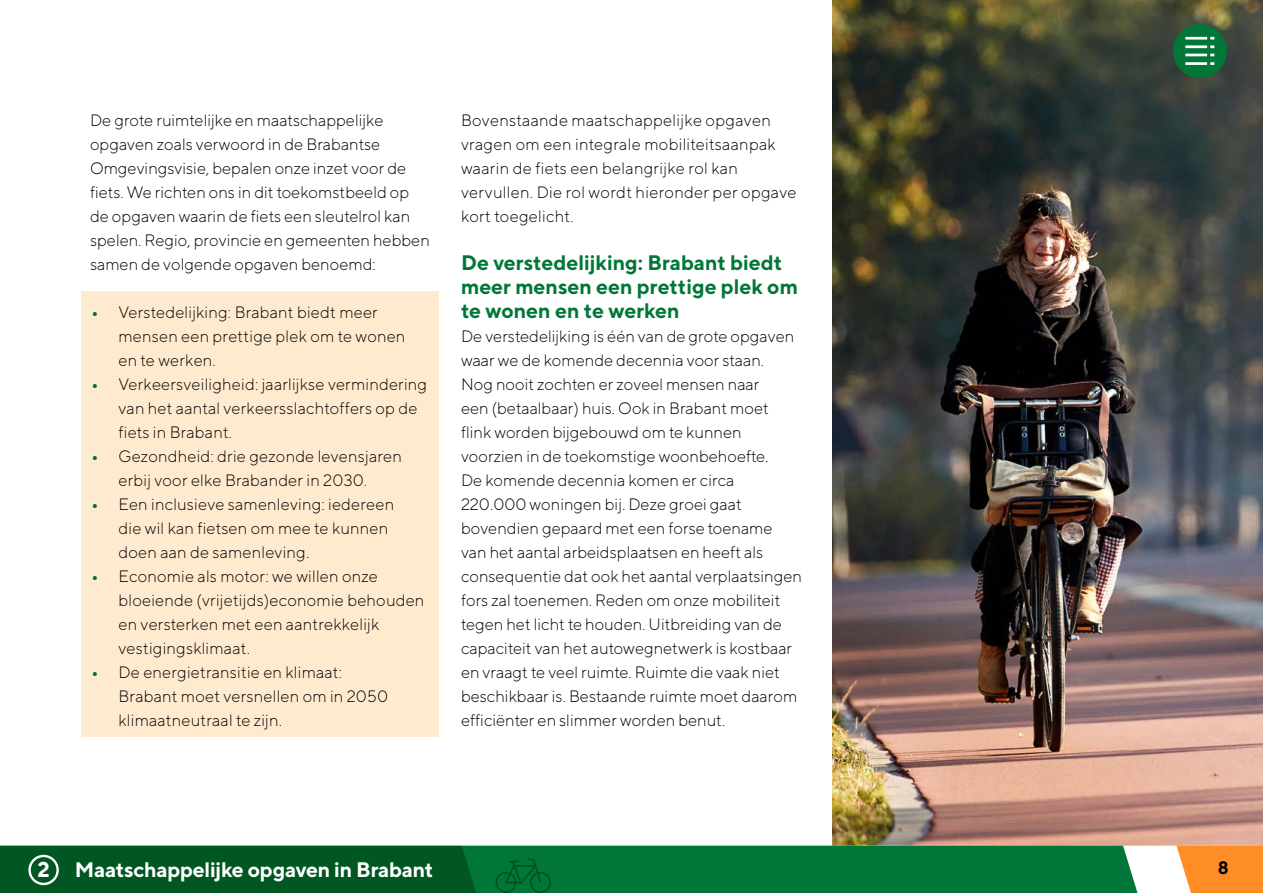
<style>
.page{position:relative;width:1263px;height:893px;background:#fff}
.page>*{position:absolute;margin:0;border:0;box-sizing:border-box;transform-origin:0 0}
.Subkop_H2{font:700 21px/24px "TT Norms";color:#007739}
.t1{font:700 21px "TT Norms";letter-spacing:-.015em;color:#fff}
.t2{font:700 18px "TT Norms";color:#000}
.t3{font:300 16.5px/24px "TT Norms";color:#000}
.s1{font-weight:700;color:#007739}
.s2{font-size:21.3px}
</style>
<div class="page">
<img style="left:832px;top:0;width:431px;height:846px">
<div style="left:81px;top:291px;width:357px;height:446px;background:#feebcf"></div>
<div style="left:476px;top:846px;width:661px;height:47px;background:#007739"></div>
<svg style="left:1176px;top:846px;width:87px;height:47px;background:#ff9738"></svg>
<div style="left:0;top:846px;width:476px;height:47px;background:#005722"></div>
<div style="left:28px;top:855px;width:31px;height:30px;border:2px solid #fff;border-radius:50%"></div>
<svg style="left:495px;top:859px;width:56px;height:34px;background:#006e33"></svg>
<div style="left:1173px;top:24px;width:54px;height:54px;background:#007739;border-radius:50%"></div>
<hr style="left:1185px;top:37px;width:22px;height:3px;background:#fff">
<hr style="left:1185px;top:54px;width:22px;height:2px;background:#fff">
<hr style="left:1185px;top:45px;width:22px;height:3px;background:#fff">
<svg style="left:1210px;top:37px;width:4px;height:11px"></svg>
<hr style="left:1185px;top:62px;width:22px;height:3px;background:#fff">
<svg style="left:1210px;top:62px;width:4px;height:3px"></svg>
<p class="t3" style="left:90px;top:108px;width:341px">De grote ruimtelijke en maatschappelijke opgaven zoals verwoord in de Brabantse Omgevingsvisie, bepalen onze inzet voor de fiets. We richten ons in dit toekomstbeeld op de opgaven waarin de fiets een sleutelrol kan spelen. Regio, provincie en gemeenten hebben samen de volgende opgaven benoemd:</p>
<p class="t3" style="left:461px;top:108px;width:337px">Bovenstaande maatschappelijke opgaven vragen om een integrale mobiliteitsaanpak waarin de fiets een belangrijke rol kan vervullen. Die rol wordt hieronder per opgave kort toegelicht.</p>
<h2 class="Subkop_H2" style="left:461px;top:250px;width:339px">De verstedelijking: Brabant biedt meer mensen een prettige plek om te wonen en te werken</h2>
<p class="t3" style="left:461px;top:324px;width:342px">De verstedelijking is één van de grote opgaven waar we de komende decennia voor staan.<br>Nog nooit zochten er zoveel mensen naar<br>een (betaalbaar) huis. Ook in Brabant moet flink worden bijgebouwd om te kunnen voorzien in de toekomstige woonbehoefte.<br>De komende decennia komen er circa 220.000 woningen bij. Deze groei gaat bovendien gepaard met een forse toename van het aantal arbeidsplaatsen en heeft als consequentie dat ook het aantal verplaatsingen fors zal toenemen. Reden om onze mobiliteit tegen het licht te houden. Uitbreiding van de capaciteit van het autowegnetwerk is kostbaar en vraagt te veel ruimte. Ruimte die vaak niet beschikbaar is. Bestaande ruimte moet daarom efficiënter en slimmer worden benut.</p>
<p class="t3" style="left:118px;top:300px;width:288px;text-indent:-27px"><span class="s1">•</span> Verstedelijking: Brabant biedt meer mensen een prettige plek om te wonen en te werken.</p>
<p class="t3" style="left:118px;top:372px;width:310px;text-indent:-27px"><span class="s1">•</span> Verkeersveiligheid: jaarlijkse vermindering van het aantal verkeersslachtoffers op de fiets in Brabant.</p>
<p class="t3" style="left:92px;top:444px;width:312px;text-align:center"><span class="s1">•</span> Gezondheid: drie gezonde levensjaren erbij voor elke Brabander in 2030.</p>
<p class="t3" style="left:118px;top:492px;width:277px;text-indent:-27px"><span class="s1">•</span> Een inclusieve samenleving: iedereen die wil kan fietsen om mee te kunnen doen aan de samenleving.</p>
<p class="t3" style="left:118px;top:564px;width:307px;text-indent:-27px"><span class="s1">•</span> Economie als motor: we willen onze bloeiende (vrijetijds)economie behouden en versterken met een aantrekkelijk vestigingsklimaat.</p>
<p class="t3" style="left:118px;top:660px;width:271px;text-indent:-27px"><span class="s1">•</span> De energietransitie en klimaat:<br>Brabant moet versnellen om in 2050 klimaatneutraal te zijn.</p>
<p class="t1" style="left:37px;top:856px;width:398px"><span class="s2">2</span> Maatschappelijke opgaven in Brabant</p>
<p class="t2" style="left:1218px;top:856px;width:12px">8</p>
</div>
